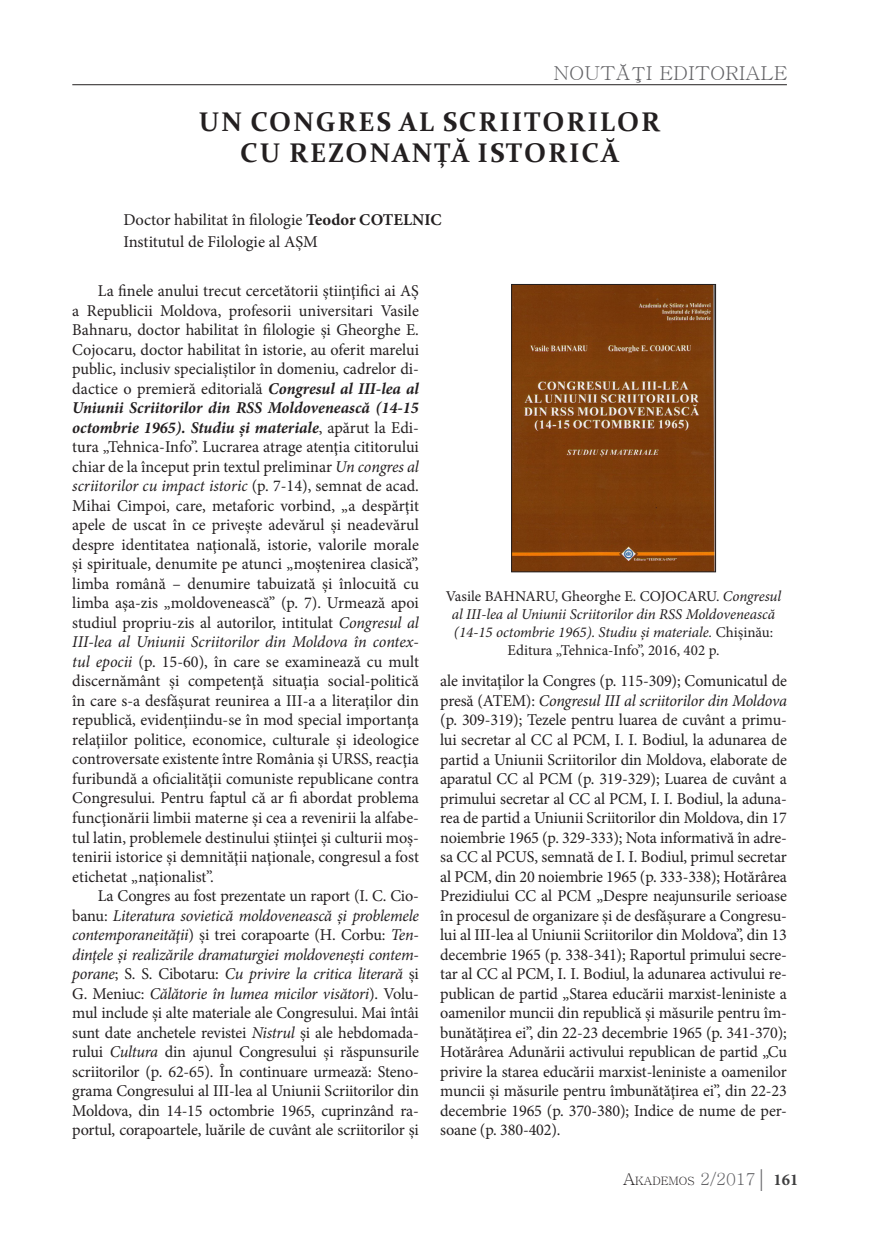
<style>
.page{position:relative;width:872px;height:1234px;background:#fff}
.page>*{position:absolute;margin:0;border:0;box-sizing:border-box;transform-origin:0 0}
.titluri{font:700 27px/31.5px "Constantia";letter-spacing:.07em;color:#231f20;text-align:center}
.t1{font:19.2px "Batang";color:#636366;scale:1.06 1}
.Text_de_baza{font:16.5px/19.5px "Minion Pro";letter-spacing:-.01em;color:#231f20;text-align:justify}
.Autor{font:16.5px "Minion Pro";color:#231f20}
.legenda{font:italic 15px/18px "Minion Pro";letter-spacing:-.005em;color:#231f20;text-align:center}
.t2{font:11.55px "Batang";color:#231f20}
.s1{font-weight:700}
.s2{font-weight:700;font-style:italic}
.s3{font-style:italic}
.s4{font-style:normal}
.s5{font-size:16.5px}
.s6{font-size:16.5px;color:#636366}
.s7{font-family:"Garamond";font-size:24px;color:#636366}
.s8{font-family:"Minion Pro";font-weight:700;font-size:16.5px;color:#3e3e3f}
</style>
<div class="page">
<hr style="left:72px;top:84px;width:715px;height:1px;background:#231f20">
<img style="left:513px;top:286px;width:201px;height:284px">
<div style="left:511px;top:284px;width:205px;height:288px;border:1px solid #231f20"></div>
<p class="t1" style="left:553px;top:64px;width:222px">NOUTĂŢI EDITORIALE</p>
<p class="titluri" style="left:199px;top:105px;width:463px">UN CONGRES AL SCRIITORILOR<br>CU REZONANŢĂ ISTORICĂ</p>
<p class="Autor" style="left:123px;top:209px;width:320px">Doctor habilitat în filologie <span class="s1">Teodor COTELNIC</span></p>
<p class="Autor" style="left:123px;top:230px;width:196px">Institutul de Filologie al AŞM</p>
<p class="Text_de_baza" style="left:72px;top:281px;width:348px;text-indent:26px">La finele anului trecut cercetătorii ştiinţifici ai AŞ a Republicii Moldova, profesorii universitari Vasile Bahnaru, doctor habilitat în filologie şi Gheorghe E.<br>Cojocaru, doctor habilitat în istorie, au oferit marelui public, inclusiv specialiştilor în domeniu, cadrelor di&shy;dactice o premieră editorială <span class="s2">Congresul al III-lea al Uniunii Scriitorilor din RSS Moldovenească (14-15 octombrie 1965). Studiu şi materiale</span>, apărut la Edi&shy;tura „Tehnica-Info”. Lucrarea atrage atenţia cititorului chiar de la început prin textul preliminar <span class="s3">Un congres al scriitorilor cu impact istoric</span> (p. 7-14), semnat de acad.<br>Mihai Cimpoi, care, metaforic vorbind, „a despărţit apele de uscat în ce priveşte adevărul şi neadevărul despre identitatea naţională, istorie, valorile morale şi spirituale, denumite pe atunci „moştenirea clasică”, limba română – denumire tabuizată şi înlocuită cu limba aşa-zis „moldovenească” (p. 7). Urmează apoi studiul propriu-zis al autorilor, intitulat <span class="s3">Congresul al III-lea al Uniunii Scriitorilor din Moldova în contex&shy;tul epocii</span> (p. 15-60), în care se examinează cu mult discernământ şi competenţă situaţia social-politică în care s-a desfăşurat reunirea a III-a a literaţilor din republică, evidenţiindu-se în mod special importanţa relaţiilor politice, economice, culturale şi ideologice controversate existente între România şi URSS, reacţia furibundă a oficialităţii comuniste republicane contra Congresului. Pentru faptul că ar fi abordat problema funcţionării limbii materne şi cea a revenirii la alfabe&shy;tul latin, problemele destinului ştiinţei şi culturii moş&shy;tenirii istorice şi demnităţii naţionale, congresul a fost etichetat „naţionalist”.</p>
<p class="Text_de_baza" style="left:72px;top:885px;width:348px;text-indent:26px">La Congres au fost prezentate un raport (I. C. Cio&shy;banu: <span class="s3">Literatura sovietică moldovenească şi problemele contemporaneităţii</span>) şi trei corapoarte (H. Corbu: <span class="s3">Ten&shy;dinţele şi realizările dramaturgiei moldoveneşti contem&shy;porane</span>; S. S. Cibotaru: <span class="s3">Cu privire la critica literară</span> şi G. Meniuc: <span class="s3">Călătorie în lumea micilor visători</span>). Volu&shy;mul include şi alte materiale ale Congresului. Mai întâi sunt date anchetele revistei <span class="s3">Nistrul</span> şi ale hebdomada&shy;rului <span class="s3">Cultura</span> din ajunul Congresului şi răspunsurile scriitorilor (p. 62-65). În continuare urmează: Steno&shy;grama Congresului al III-lea al Uniunii Scriitorilor din Moldova, din 14-15 octombrie 1965, cuprinzând ra&shy;portul, corapoartele, luările de cuvânt ale scriitorilor şi</p>
<p class="legenda" style="left:446px;top:587px;width:337px"><span class="s4">Vasile BAHNARU, Gheorghe E. COJOCARU.</span> Congresul al III-lea al Uniunii Scriitorilor din RSS Moldovenească (14-15 octombrie 1965). Studiu şi materiale. <span class="s4">Chișinău:<br>Editura „Tehnica-Info”, 2016, 402 p.</span></p>
<p class="Text_de_baza" style="left:440px;top:671px;width:348px">ale invitaţilor la Congres (p. 115-309); Comunicatul de presă (ATEM): <span class="s3">Congresul III al scriitorilor din Moldova </span>(p. 309-319); Tezele pentru luarea de cuvânt a primu&shy;lui secretar al CC al PCM, I. I. Bodiul, la adunarea de partid a Uniunii Scriitorilor din Moldova, elaborate de aparatul CC al PCM (p. 319-329); Luarea de cuvânt a primului secretar al CC al PCM, I. I. Bodiul, la aduna&shy;rea de partid a Uniunii Scriitorilor din Moldova, din 17 noiembrie 1965 (p. 329-333); Nota informativă în adre&shy;sa CC al PCUS, semnată de I. I. Bodiul, primul secretar al PCM, din 20 noiembrie 1965 (p. 333-338); Hotărârea Prezidiului CC al PCM „Despre neajunsurile serioase în procesul de organizare şi de desfăşurare a Congresu&shy;lui al III-lea al Uniunii Scriitorilor din Moldova”, din 13 decembrie 1965 (p. 338-341); Raportul primului secre&shy;tar al CC al PCM, I. I. Bodiul, la adunarea activului re&shy;publican de partid „Starea educării marxist-leniniste a oamenilor muncii din republică şi măsurile pentru îm&shy;bunătăţirea ei”, din 22-23 decembrie 1965 (p. 341-370); Hotărârea Adunării activului republican de partid „Cu privire la starea educării marxist-leniniste a oamenilor muncii şi măsurile pentru îmbunătăţirea ei”, din 22-23 decembrie 1965 (p. 370-380); Indice de nume de per&shy;soane (p. 380-402).</p>
<p class="t2" style="left:623px;top:1175px;width:177px"><span class="s5">A</span>KADEMOS <span class="s6">2/2017</span><span class="s7">|</span> <span class="s8">161</span></p>
</div>
